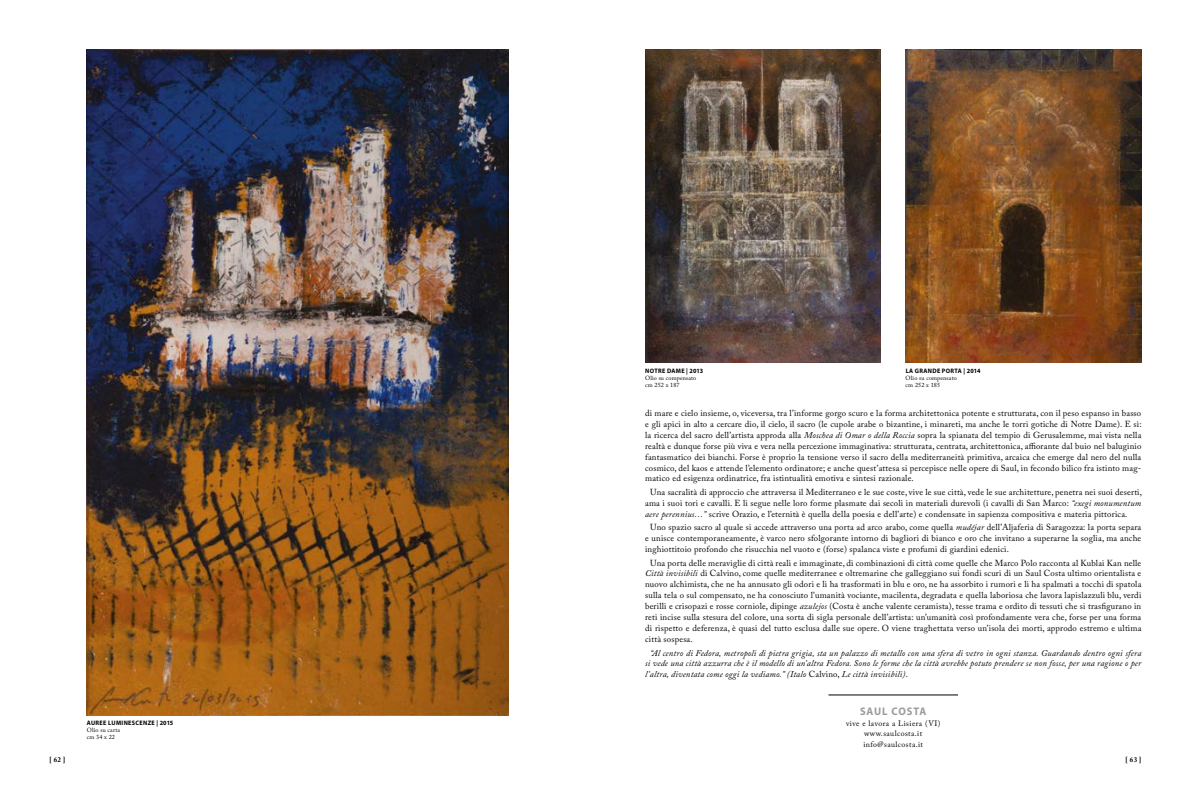
<style>
.page{position:relative;width:1191px;height:794px;background:#fff}
.page>*{position:absolute;margin:0;border:0;box-sizing:border-box;transform-origin:0 0}
.t1{font:700 11.03px "Myriad Pro";letter-spacing:.08em;color:#9c9c9d;scale:.95 1}
.t2{font:8.75px/10.9px "Adobe Caslon Pro";letter-spacing:.02em;color:#000;text-align:justify}
.t3{font:italic 8.75px/10.9px "Adobe Caslon Pro";letter-spacing:.02em;color:#000;text-align:justify}
.t4{font:7.88px/10.5px "Adobe Caslon Pro";letter-spacing:.05em;color:#000;text-align:center}
.t5{font:700 7px "Adobe Caslon Pro";color:#000}
.t6{font:700 6.39px "Myriad Pro";letter-spacing:.055em;color:#000;scale:.95 1}
.t7{font:6.12px/7px "Adobe Caslon Pro";letter-spacing:.02em;color:#000}
.s1{font-style:italic}
.s2{font-style:normal}
</style>
<div class="page">
<img style="left:905px;top:50px;width:236px;height:313px">
<img style="left:645px;top:50px;width:236px;height:313px">
<img style="left:87px;top:50px;width:421px;height:665px">
<hr style="left:828px;top:694px;width:130px;height:1px;background:#000">
<p class="t6" style="left:645px;top:366px;width:62px">NOTRE DAME | 2013</p>
<p class="t7" style="left:645px;top:374px;width:53px">Olio su compensato cm 252 x 187</p>
<p class="t6" style="left:905px;top:366px;width:80px">LA GRANDE PORTA | 2014</p>
<p class="t7" style="left:905px;top:374px;width:53px">Olio su compensato cm 252 x 185</p>
<p class="t6" style="left:87px;top:718px;width:92px">AUREE LUMINESCENZE | 2015</p>
<p class="t7" style="left:87px;top:726px;width:35px">Olio su carta cm 34 x 22</p>
<p class="t2" style="left:645px;top:407px;width:498px">di mare e cielo insieme, o, viceversa, tra l’informe gorgo scuro e la forma architettonica potente e strutturata, con il peso espanso in basso e gli apici in alto a cercare dio, il cielo, il sacro (le cupole arabe o bizantine, i minareti, ma anche le torri gotiche di Notre Dame). E sì: la ricerca del sacro dell’artista approda alla <span class="s1">Moschea di Omar o della Roccia</span> sopra la spianata del tempio di Gerusalemme, mai vista nella realtà e dunque forse più viva e vera nella percezione immaginativa: strutturata, centrata, architettonica, affiorante dal buio nel baluginio fantasmatico dei bianchi. Forse è proprio la tensione verso il sacro della mediterraneità primitiva, arcaica che emerge dal nero del nulla cosmico, del kaos e attende l’elemento ordinatore; e anche quest’attesa si percepisce nelle opere di Saul, in fecondo bilico fra istinto mag&shy;matico ed esigenza ordinatrice, fra istintualità emotiva e sintesi razionale.</p>
<p class="t2" style="left:645px;top:486px;width:498px;text-indent:5px">Una sacralità di approccio che attraversa il Mediterraneo e le sue coste, vive le sue città, vede le sue architetture, penetra nei suoi deserti, ama i suoi tori e cavalli. E li segue nelle loro forme plasmate dai secoli in materiali durevoli (i cavalli di San Marco: <span class="s1">“exegi monumentum aere perennius…”</span> scrive Orazio, e l’eternità è quella della poesia e dell’arte) e condensate in sapienza compositiva e materia pittorica.</p>
<p class="t2" style="left:645px;top:522px;width:498px;text-indent:5px">Uno spazio sacro al quale si accede attraverso una porta ad arco arabo, come quella <span class="s1">mudéjar</span> dell’Aljaferia di Saragozza: la porta separa e unisce contemporaneamente, è varco nero sfolgorante intorno di bagliori di bianco e oro che invitano a superarne la soglia, ma anche inghiottitoio profondo che risucchia nel vuoto e (forse) spalanca viste e profumi di giardini edenici.</p>
<p class="t2" style="left:645px;top:557px;width:498px;text-indent:5px">Una porta delle meraviglie di città reali e immaginate, di combinazioni di città come quelle che Marco Polo racconta al Kublai Kan nelle <span class="s1">Città invisibili</span> di Calvino, come quelle mediterranee e oltremarine che galleggiano sui fondi scuri di un Saul Costa ultimo orientalista e nuovo alchimista, che ne ha annusato gli odori e li ha trasformati in blu e oro, ne ha assorbito i rumori e li ha spalmati a tocchi di spatola sulla tela o sul compensato, ne ha conosciuto l’umanità vociante, macilenta, degradata e quella laboriosa che lavora lapislazzuli blu, verdi berilli e crisopazi e rosse corniole, dipinge <span class="s1">azulejos</span> (Costa è anche valente ceramista), tesse trama e ordito di tessuti che si trasfigurano in reti incise sulla stesura del colore, una sorta di sigla personale dell’artista: un’umanità così profondamente vera che, forse per una forma di rispetto e deferenza, è quasi del tutto esclusa dalle sue opere. O viene traghettata verso un’isola dei morti, approdo estremo e ultima città sospesa.</p>
<p class="t3" style="left:645px;top:647px;width:498px;text-indent:5px">“Al centro di Fedora, metropoli di pietra grigia, sta un palazzo di metallo con una sfera di vetro in ogni stanza. Guardando dentro ogni sfera si vede una città azzurra che è il modello di un’altra Fedora. Sono le forme che la città avrebbe potuto prendere se non fosse, per una ragione o per l’altra, diventata come oggi la vediamo.” (Italo <span class="s2">Calvino,</span> Le città invisibili)<span class="s2">.</span></p>
<p class="t1" style="left:860px;top:704px;width:71px">SAUL COSTA</p>
<p class="t4" style="left:846px;top:717px;width:96px">vive e lavora a Lisiera (VI) www.saulcosta.it info@saulcosta.it</p>
<p class="t5" style="left:50px;top:755px;width:17px">[ 62 ]</p>
<p class="t5" style="left:1125px;top:755px;width:17px">[ 63 ]</p>
</div>
